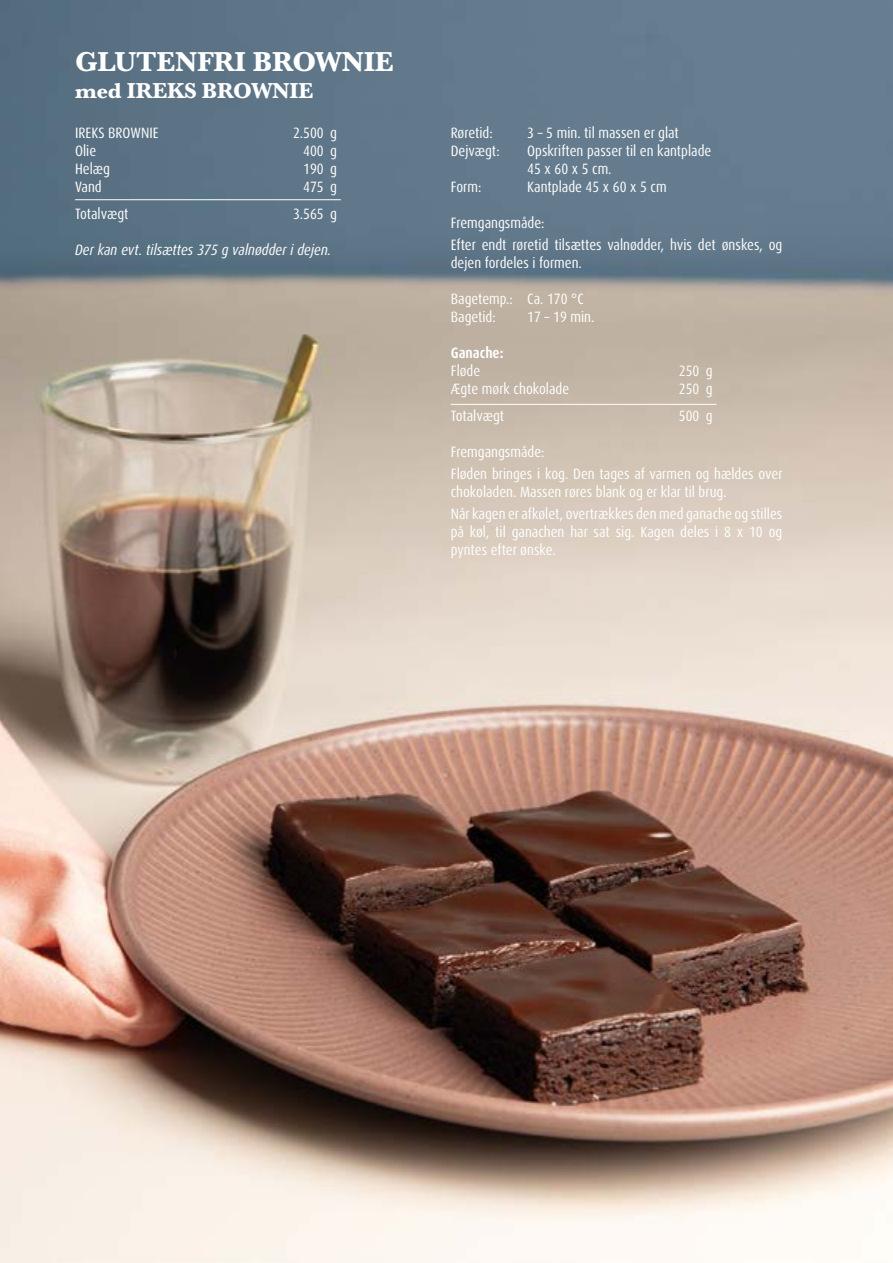
<style>
.page{position:relative;width:893px;height:1263px;background:#fff}
.page>*{position:absolute;margin:0;border:0;box-sizing:border-box;transform-origin:0 0}
.t1{font:700 28.5px "Baskerville";letter-spacing:-.01em;color:#fff}
.t2{font:700 22.5px "Baskerville";letter-spacing:-.01em;color:#fff}
.t3{font:condensed 15px/18px "Dax Pro";color:#fff}
.t4{font:italic condensed 15px "Dax Pro";color:#fff}
.t5{font:700 condensed 15px "Dax Pro";color:#fff}
</style>
<div class="page">
<img style="left:1px;top:0;width:892px;height:1263px">
<hr style="left:75px;top:199px;width:266px;height:1px;background:#fff">
<img style="left:0;top:0;width:1px;height:1263px">
<hr style="left:451px;top:404px;width:265px;height:1px;background:#fff">
<h1 class="t1" style="left:75px;top:42px;width:320px">GLUTENFRI BROWNIE</h1>
<h2 class="t2" style="left:75px;top:75px;width:240px">med IREKS BROWNIE</h2>
<p class="t3" style="left:75px;top:124px;width:85px">IREKS BROWNIE</p>
<p class="t3" style="left:293px;top:124px;width:45px">2.500 g</p>
<p class="t3" style="left:75px;top:142px;width:23px">Olie</p>
<p class="t3" style="left:303px;top:142px;width:35px">400 g</p>
<p class="t3" style="left:75px;top:160px;width:36px">Helæg</p>
<p class="t3" style="left:303px;top:160px;width:35px">190 g</p>
<p class="t3" style="left:75px;top:178px;width:28px">Vand</p>
<p class="t3" style="left:303px;top:178px;width:35px">475 g</p>
<p class="t3" style="left:75px;top:204px;width:55px">Totalvægt</p>
<p class="t3" style="left:293px;top:204px;width:45px">3.565 g</p>
<p class="t4" style="left:75px;top:240px;width:258px">Der kan evt. tilsættes 375 g valnødder i dejen.</p>
<p class="t3" style="left:451px;top:124px;width:43px">Røretid:</p>
<p class="t3" style="left:527px;top:124px;width:153px">3 – 5 min. til massen er glat</p>
<p class="t3" style="left:451px;top:142px;width:51px">Dejvægt:</p>
<p class="t3" style="left:527px;top:142px;width:186px">Opskriften passer til en kantplade<br>45 x 60 x 5 cm.</p>
<p class="t3" style="left:451px;top:178px;width:32px">Form:</p>
<p class="t3" style="left:527px;top:178px;width:141px">Kantplade 45 x 60 x 5 cm</p>
<p class="t3" style="left:451px;top:212px;width:333px;line-height:22.2px">Fremgangsmåde:<br>Efter endt røretid tilsættes valnødder, hvis det ønskes, og</p>
<p class="t3" style="left:451px;top:254px;width:133px">dejen fordeles i formen.</p>
<p class="t3" style="left:451px;top:290px;width:134px">Bagetemp.: Ca. 170 °C<br>Bagetid:</p>
<p class="t3" style="left:527px;top:308px;width:69px">17 – 19 min.</p>
<p class="t5" style="left:451px;top:343px;width:54px">Ganache:</p>
<p class="t3" style="left:451px;top:362px;width:31px">Fløde</p>
<p class="t3" style="left:679px;top:362px;width:35px">250 g</p>
<p class="t3" style="left:451px;top:380px;width:120px">Ægte mørk chokolade</p>
<p class="t3" style="left:679px;top:380px;width:35px">250 g</p>
<p class="t3" style="left:451px;top:407px;width:55px">Totalvægt</p>
<p class="t3" style="left:679px;top:407px;width:35px">500 g</p>
<p class="t3" style="left:451px;top:441px;width:333px;line-height:22.2px">Fremgangsmåde:<br>Fløden bringes i kog. Den tages af varmen og hældes over</p>
<p class="t3" style="left:451px;top:481px;width:333px;line-height:22.2px">chokoladen. Massen røres blank og er klar til brug.<br>Når kagen er afkølet, overtrækkes den med ganache og stilles</p>
<p class="t3" style="left:451px;top:523px;width:333px">på køl, til ganachen har sat sig. Kagen deles i 8 x 10 og pyntes efter ønske.</p>
</div>
